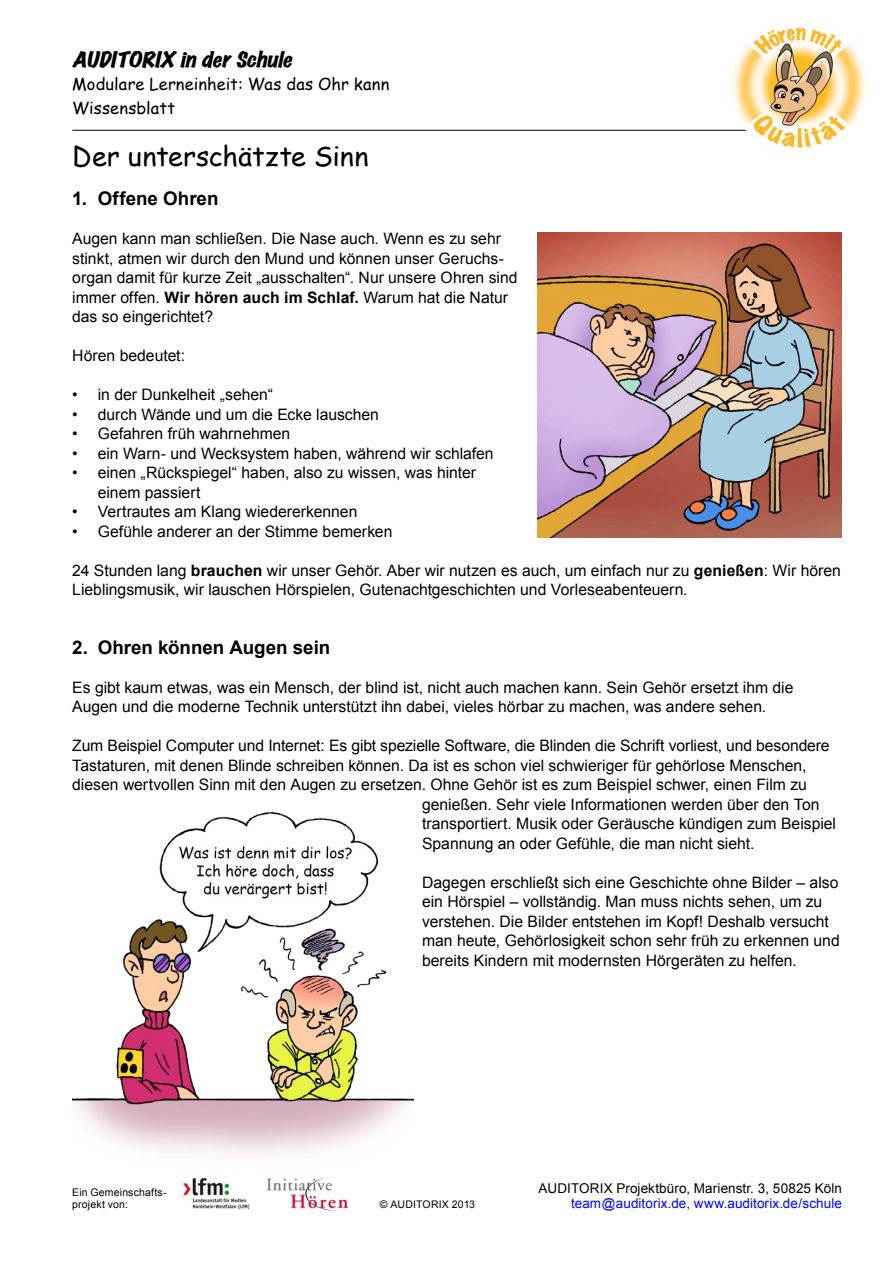
<style>
.page{position:relative;width:893px;height:1263px;background:#fff}
.page>*{position:absolute;margin:0;border:0;box-sizing:border-box;transform-origin:0 0}
.t1{font:27px "Comic Sans MS";letter-spacing:-.005em;color:#000}
.t2{font:italic expanded 19.5px "Marker Felt";color:#000;scale:1.1 1}
.Fließ_eingerückt{font:700 18.75px "Arial";color:#000}
.t3{font:16.5px "Comic Sans MS";letter-spacing:.005em;color:#000}
.Fließ_eingerückt-2{font:15.75px/19.5px "Arial";color:#000}
.t4{font:13.5px "Arial";letter-spacing:.005em;color:#000}
.t5{font:13.5px "Arial";letter-spacing:.005em;color:#00f}
.t6{font:10.5px "Arial";letter-spacing:.015em;color:#000}
.s1{font-weight:700}
</style>
<div class="page">
<hr style="left:72px;top:130px;width:770px;height:1px;background:#000">
<img style="left:730px;top:17px;width:137px;height:138px;border-radius:50%">
<img style="left:267px;top:1177px;width:80px;height:34px">
<img style="left:183px;top:1178px;width:67px;height:32px">
<img style="left:538px;top:233px;width:304px;height:304px">
<img style="left:72px;top:812px;width:342px;height:342px">
<p class="t2" style="left:72px;top:49px;width:205px">AUDITORIX in derSchule</p>
<p class="t3" style="left:72px;top:72px;width:319px">Modulare Lerneinheit: Was das Ohr kann</p>
<p class="t3" style="left:72px;top:96px;width:104px">Wissensblatt</p>
<p class="t1" style="left:72px;top:136px;width:298px">Der unterschätzte Sinn</p>
<p class="Fließ_eingerückt" style="left:72px;top:188px;width:148px">1. Offene Ohren</p>
<p class="Fließ_eingerückt-2" style="left:72px;top:229px;width:447px">Augen kann man schließen. Die Nase auch. Wenn es zu sehr stinkt, atmen wir durch den Mund und können unser Geruchs&shy;organ damit für kurze Zeit „ausschalten“. Nur unsere Ohren sind immer offen. <span class="s1">Wir hören auch im Schlaf.</span> Warum hat die Natur das so eingerichtet?</p>
<p class="Fließ_eingerückt-2" style="left:72px;top:346px;width:114px">Hören bedeutet:</p>
<p class="Fließ_eingerückt-2" style="left:72px;top:385px;width:202px">• in der Dunkelheit „sehen“</p>
<p class="Fließ_eingerückt-2" style="left:72px;top:404px;width:308px">• durch Wände und um die Ecke lauschen</p>
<p class="Fließ_eingerückt-2" style="left:72px;top:424px;width:220px">• Gefahren früh wahrnehmen</p>
<p class="Fließ_eingerückt-2" style="left:72px;top:443px;width:423px">• ein Warn- und Wecksystem haben, während wir schlafen</p>
<p class="Fließ_eingerückt-2" style="left:98px;top:463px;width:380px;text-indent:-26px">• einen „Rückspiegel“ haben, also zu wissen, was hinter einem passiert</p>
<p class="Fließ_eingerückt-2" style="left:72px;top:502px;width:287px">• Vertrautes am Klang wiedererkennen</p>
<p class="Fließ_eingerückt-2" style="left:72px;top:521px;width:322px">• Gefühle anderer an der Stimme bemerken</p>
<p class="Fließ_eingerückt-2" style="left:72px;top:560px;width:770px">24 Stunden lang <span class="s1">brauchen</span> wir unser Gehör. Aber wir nutzen es auch, um einfach nur zu <span class="s1">genießen</span>: Wir hören<br>Lieblingsmusik, wir lauschen Hörspielen, Gutenachtgeschichten und Vorleseabenteuern.</p>
<p class="Fließ_eingerückt" style="left:72px;top:637px;width:259px">2. Ohren können Augen sein</p>
<p class="Fließ_eingerückt-2" style="left:72px;top:677px;width:723px">Es gibt kaum etwas, was ein Mensch, der blind ist, nicht auch machen kann. Sein Gehör ersetzt ihm die<br>Augen und die moderne Technik unterstützt ihn dabei, vieles hörbar zu machen, was andere sehen.</p>
<p class="Fließ_eingerückt-2" style="left:72px;top:736px;width:759px">Zum Beispiel Computer und Internet: Es gibt spezielle Software, die Blinden die Schrift vorliest, und besondere</p>
<p class="Fließ_eingerückt-2" style="left:72px;top:755px;width:736px">Tastaturen, mit denen Blinde schreiben können. Da ist es schon viel schwieriger für gehörlose Menschen,</p>
<p class="Fließ_eingerückt-2" style="left:72px;top:775px;width:736px">diesen wertvollen Sinn mit den Augen zu ersetzen. Ohne Gehör ist es zum Beispiel schwer, einen Film zu</p>
<p class="Fließ_eingerückt-2" style="left:422px;top:794px;width:399px">genießen. Sehr viele Informationen werden über den Ton</p>
<p class="Fließ_eingerückt-2" style="left:422px;top:814px;width:416px">transportiert. Musik oder Geräusche kündigen zum Beispiel</p>
<p class="Fließ_eingerückt-2" style="left:422px;top:833px;width:334px">Spannung an oder Gefühle, die man nicht sieht.</p>
<p class="Fließ_eingerückt-2" style="left:422px;top:872px;width:419px">Dagegen erschließt sich eine Geschichte ohne Bilder – also ein Hörspiel – vollständig. Man muss nichts sehen, um zu verstehen. Die Bilder entstehen im Kopf! Deshalb versucht man heute, Gehörlosigkeit schon sehr früh zu erkennen und bereits Kindern mit modernsten Hörgeräten zu helfen.</p>
<p class="t6" style="left:72px;top:1186px;width:96px">Ein Gemeinschafts-</p>
<p class="t6" style="left:72px;top:1198px;width:57px">projekt von:</p>
<p class="t6" style="left:380px;top:1198px;width:97px">© AUDITORIX 2013</p>
<p class="t4" style="left:539px;top:1180px;width:305px">AUDITORIX Projektbüro, Marienstr. 3, 50825 Köln</p>
<p class="t5" style="left:571px;top:1195px;width:272px">team@auditorix.de, www.auditorix.de/schule</p>
</div>
